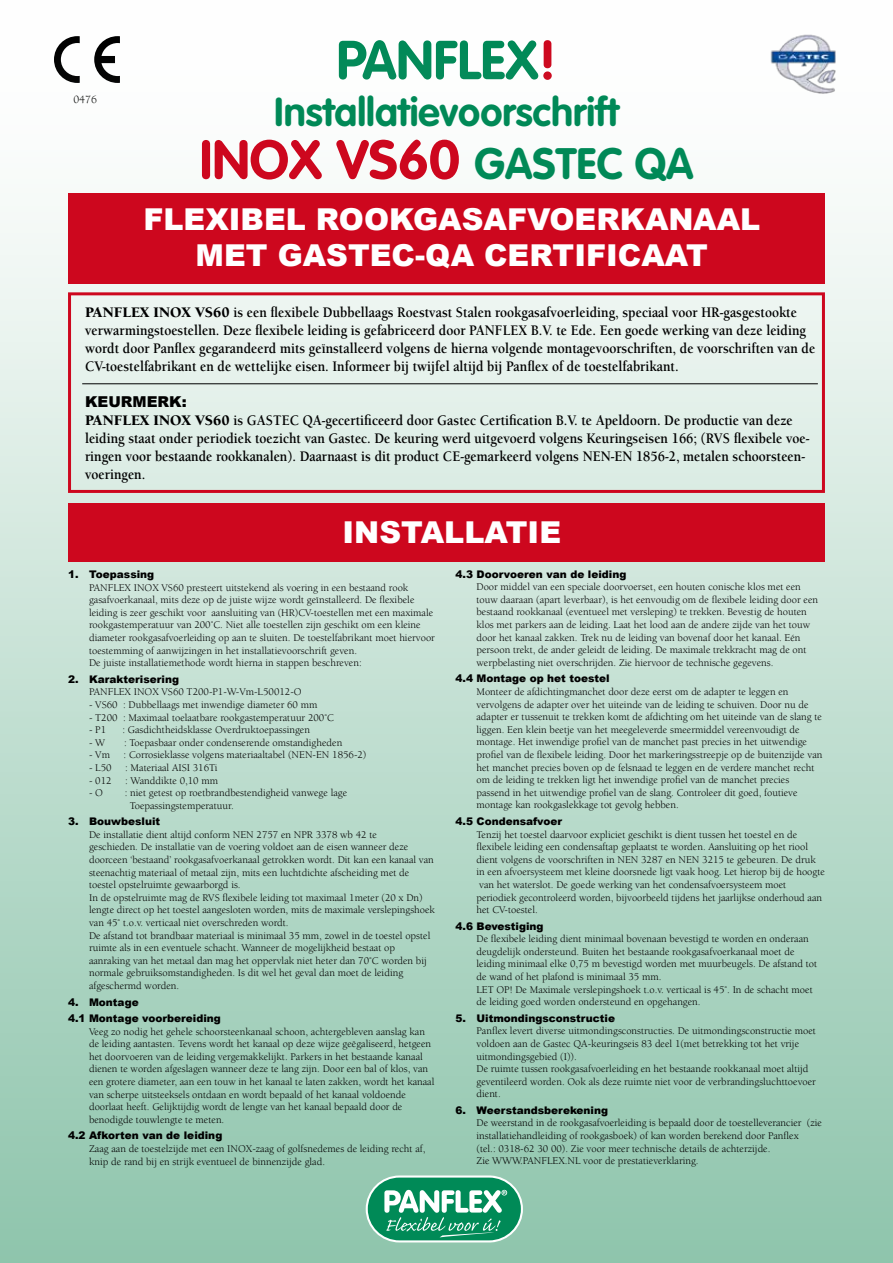
<style>
.page{position:relative;width:893px;height:1263px;background:#fff}
.page>*{position:absolute;margin:0;border:0;box-sizing:border-box;transform-origin:0 0}
.t1{font:700 54.3px "VAG Rounded";color:#cd071e}
.t2{font:700 54px "VAG Rounded";color:#008957}
.t3{font:700 39.75px "VAG Rounded";color:#008957}
.t4{font:900 30.15px/36.2px "Arial";color:#fff;text-align:center}
.t5{font:700 15px/18px "Berkeley";color:#000;scale:.9 1}
.t6{font:900 15px "Arial";color:#000}
.t7{font:11.4px "Berkeley";color:#000}
.t8{font:10.5px/12.6px "Berkeley";color:#000}
.t9{font:900 10.5px/16.5px "Arial";color:#000}
.s1{color:#cd071e}
.s2{font-size:43.35px;color:#008957}
.s3{font-weight:900}
</style>
<div class="page">
<div style="left:0;top:0;width:893px;height:1263px;background:linear-gradient(to bottom,#fff,#8fc5ac)"></div>
<div style="left:68px;top:193px;width:757px;height:91px;background:#cd071e"></div>
<div style="left:68px;top:503px;width:757px;height:58px;background:#cd071e"></div>
<div style="left:68px;top:292px;width:757px;height:201px;border:3px solid #cd071e"></div>
<hr style="left:82px;top:383px;width:736px;height:1px;background:#000">
<svg style="left:366px;top:1175px;width:157px;height:67px"></svg>
<img style="left:755px;top:19px;width:108px;height:114px">
<h2 class="t2" style="left:336px;top:29px;width:222px">PANFLEX<span class="s1">!</span></h2>
<p class="t7" style="left:73px;top:94px;width:25px">0476</p>
<h3 class="t3" style="left:274px;top:89px;width:346px">Installatievoorschrift</h3>
<h1 class="t1" style="left:200px;top:128px;width:495px">INOX VS60 <span class="s2">GASTEC QA</span></h1>
<h3 class="t4" style="left:143px;top:200px;width:618px">FLEXIBEL ROOKGASAFVOERKANAAL<br>MET GASTEC-QA CERTIFICAAT</h3>
<p class="t5" style="left:85px;top:304px;width:813px"><span class="s3">PANFLEX INOX VS60</span> is een flexibele Dubbellaags Roestvast Stalen rookgasafvoerleiding, speciaal voor HR-gasgestookte verwarmingstoestellen. Deze flexibele leiding is gefabriceerd door PANFLEX B.V. te Ede. Een goede werking van deze leiding wordt door Panflex gegarandeerd mits geïnstalleerd volgens de hierna volgende montagevoorschriften, de voorschriften van de CV-toestelfabrikant en de wettelijke eisen. Informeer bij twijfel altijd bij Panflex of de toestelfabrikant.</p>
<h3 class="t6" style="left:85px;top:391px;width:103px">KEURMERK:</h3>
<p class="t5" style="left:85px;top:412px;width:806px"><span class="s3">PANFLEX INOX VS60</span> is GASTEC QA-gecertificeerd door Gastec Certification B.V. te Apeldoorn. De productie van deze leiding staat onder periodiek toezicht van Gastec. De keuring werd uitgevoerd volgens Keuringseisen 166; (RVS flexibele voe&shy;ringen voor bestaande rookkanalen). Daarnaast is dit product CE-gemarkeerd volgens NEN-EN 1856-2, metalen schoorsteen&shy;voeringen.</p>
<h3 class="t4" style="left:342px;top:514px;width:220px">INSTALLATIE</h3>
<p class="t9" style="left:68px;top:566px;width:88px">1. Toepassing</p>
<p class="t8" style="left:89px;top:581px;width:347px">PANFLEX INOX VS60 presteert uitstekend als voering in een bestaand rook gasafvoerkanaal, mits deze op de juiste wijze wordt geïnstalleerd. De flexibele leiding is zeer geschikt voor aansluiting van (HR)CV-toestellen met een maximale rookgastemperatuur van 200˚C. Niet alle toestellen zijn geschikt om een kleine diameter rookgasafvoerleiding op aan te sluiten. De toestelfabrikant moet hiervoor toestemming of aanwijzingen in het installatievoorschrift geven.<br>De juiste installatiemethode wordt hierna in stappen beschreven:</p>
<p class="t9" style="left:68px;top:670px;width:113px">2. Karakterisering</p>
<p class="t8" style="left:89px;top:686px;width:214px">PANFLEX INOX VS60 T200-P1-W-Vm-L50012-O</p>
<p class="t8" style="left:89px;top:698px;width:230px">- VS60 : Dubbellaags met inwendige diameter 60 mm</p>
<p class="t8" style="left:89px;top:711px;width:246px">- T200 : Maximaal toelaatbare rookgastemperatuur 200˚C</p>
<p class="t8" style="left:89px;top:724px;width:19px">- P1</p>
<p class="t8" style="left:122px;top:724px;width:189px">: Gasdichtheidsklasse Overdruktoepassingen</p>
<p class="t8" style="left:89px;top:736px;width:18px">- W</p>
<p class="t8" style="left:124px;top:736px;width:220px">: Toepasbaar onder condenserende omstandigheden</p>
<p class="t8" style="left:89px;top:749px;width:22px">- Vm</p>
<p class="t8" style="left:124px;top:749px;width:244px">: Corrosieklasse volgens materiaaltabel (NEN-EN 1856-2)</p>
<p class="t8" style="left:89px;top:761px;width:24px">- L50</p>
<p class="t8" style="left:125px;top:761px;width:94px">: Materiaal AISI 316Ti</p>
<p class="t8" style="left:89px;top:774px;width:24px">- 012</p>
<p class="t8" style="left:125px;top:774px;width:94px">: Wanddikte 0,10 mm</p>
<p class="t8" style="left:89px;top:787px;width:15px">- O</p>
<p class="t8" style="left:130px;top:787px;width:219px;text-indent:-5px">: niet getest op roetbrandbestendigheid vanwege lage<br>Toepassingstemperatuur.</p>
<p class="t9" style="left:68px;top:813px;width:94px">3. Bouwbesluit</p>
<p class="t8" style="left:89px;top:828px;width:347px">De installatie dient altijd conform NEN 2757 en NPR 3378 wb 42 te<br>geschieden. De installatie van de voering voldoet aan de eisen wanneer deze doorceen ‘bestaand’ rookgasafvoerkanaal getrokken wordt. Dit kan een kanaal van steenachtig materiaal of metaal zijn, mits een luchtdichte afscheiding met de toestel opstelruimte gewaarborgd is.<br>In de opstelruimte mag de RVS flexibele leiding tot maximaal 1meter (20 x Dn) lengte direct op het toestel aangesloten worden, mits de maximale verslepingshoek van 45˚ t.o.v. verticaal niet overschreden wordt.<br>De afstand tot brandbaar materiaal is minimaal 35 mm, zowel in de toestel opstel ruimte als in een eventuele schacht. Wanneer de mogelijkheid bestaat op aanraking van het metaal dan mag het oppervlak niet heter dan 70˚C worden bij normale gebruiksomstandigheden. Is dit wel het geval dan moet de leiding afgeschermd worden.</p>
<p class="t9" style="left:68px;top:993px;width:154px">4. Montage<br>4.1 Montage voorbereiding</p>
<p class="t8" style="left:89px;top:1025px;width:347px">Veeg zo nodig het gehele schoorsteenkanaal schoon, achtergebleven aanslag kan de leiding aantasten. Tevens wordt het kanaal op deze wijze geëgaliseerd, hetgeen het doorvoeren van de leiding vergemakkelijkt. Parkers in het bestaande kanaal dienen te worden afgeslagen wanneer deze te lang zijn. Door een bal of klos, van een grotere diameter, aan een touw in het kanaal te laten zakken, wordt het kanaal van scherpe uitsteeksels ontdaan en wordt bepaald of het kanaal voldoende doorlaat heeft. Gelijktijdig wordt de lengte van het kanaal bepaald door de benodigde touwlengte te meten.</p>
<p class="t9" style="left:68px;top:1127px;width:156px">4.2 Afkorten van de leiding</p>
<p class="t8" style="left:89px;top:1142px;width:338px">Zaag aan de toestelzijde met een INOX-zaag of golfsnedemes de leiding recht af, knip de rand bij en strijk eventueel de binnenzijde glad.</p>
<p class="t9" style="left:455px;top:565px;width:172px">4.3 Doorvoeren van de leiding</p>
<p class="t8" style="left:476px;top:581px;width:343px">Door middel van een speciale doorvoerset, een houten conische klos met een touw daaraan (apart leverbaar), is het eenvoudig om de flexibele leiding door een bestaand rookkanaal (eventueel met versleping) te trekken. Bevestig de houten klos met parkers aan de leiding. Laat het lood aan de andere zijde van het touw door het kanaal zakken. Trek nu de leiding van bovenaf door het kanaal. Eén persoon trekt, de ander geleidt de leiding. De maximale trekkracht mag de ont werpbelasting niet overschrijden. Zie hiervoor de technische gegevens.</p>
<p class="t9" style="left:455px;top:670px;width:156px">4.4 Montage op het toestel</p>
<p class="t8" style="left:476px;top:686px;width:347px">Monteer de afdichtingmanchet door deze eerst om de adapter te leggen en vervolgens de adapter over het uiteinde van de leiding te schuiven. Door nu de adapter er tussenuit te trekken komt de afdichting om het uiteinde van de slang te liggen. Een klein beetje van het meegeleverde smeermiddel vereenvoudigt de montage. Het inwendige profiel van de manchet past precies in het uitwendige profiel van de flexibele leiding. Door het markeringsstreepje op de buitenzijde van het manchet precies boven op de felsnaad te leggen en de verdere manchet recht om de leiding te trekken ligt het inwendige profiel van de manchet precies passend in het uitwendige profiel van de slang. Controleer dit goed, foutieve montage kan rookgaslekkage tot gevolg hebben.</p>
<p class="t9" style="left:455px;top:812px;width:108px">4.5 Condensafvoer</p>
<p class="t8" style="left:476px;top:828px;width:350px">Tenzij het toestel daarvoor expliciet geschikt is dient tussen het toestel en de flexibele leiding een condensaftap geplaatst te worden. Aansluiting op het riool dient volgens de voorschriften in NEN 3287 en NEN 3215 te gebeuren. De druk in een afvoersysteem met kleine doorsnede ligt vaak hoog. Let hierop bij de hoogte van het waterslot. De goede werking van het condensafvoersysteem moet periodiek gecontroleerd worden, bijvoorbeeld tijdens het jaarlijkse onderhoud aan het CV-toestel.</p>
<p class="t9" style="left:455px;top:917px;width:90px">4.6 Bevestiging</p>
<p class="t8" style="left:476px;top:933px;width:342px">De flexibele leiding dient minimaal bovenaan bevestigd te worden en onderaan deugdelijk ondersteund. Buiten het bestaande rookgasafvoerkanaal moet de leiding minimaal elke 0,75 m bevestigd worden met muurbeugels. De afstand tot de wand of het plafond is minimaal 35 mm.<br>LET OP! De Maximale verslepingshoek t.o.v. verticaal is 45˚. In de schacht moet de leiding goed worden ondersteund en opgehangen.</p>
<p class="t9" style="left:455px;top:1009px;width:161px">5. Uitmondingsconstructie</p>
<p class="t8" style="left:476px;top:1025px;width:341px">Panflex levert diverse uitmondingsconstructies. De uitmondingsconstructie moet voldoen aan de Gastec QA-keuringseis 83 deel 1(met betrekking tot het vrije uitmondingsgebied (I)).<br>De ruimte tussen rookgasafvoerleiding en het bestaande rookkanaal moet altijd geventileerd worden. Ook als deze ruimte niet voor de verbrandingsluchttoevoer dient.</p>
<p class="t9" style="left:455px;top:1101px;width:154px">6. Weerstandsberekening</p>
<p class="t8" style="left:476px;top:1117px;width:347px">De weerstand in de rookgasafvoerleiding is bepaald door de toestelleverancier (zie installatiehandleiding of rookgasboek) of kan worden berekend door Panflex<br>(tel.: 0318-62 30 00). Zie voor meer technische details de achterzijde.<br>Zie WWW.PANFLEX.NL voor de prestatieverklaring.</p>
</div>
